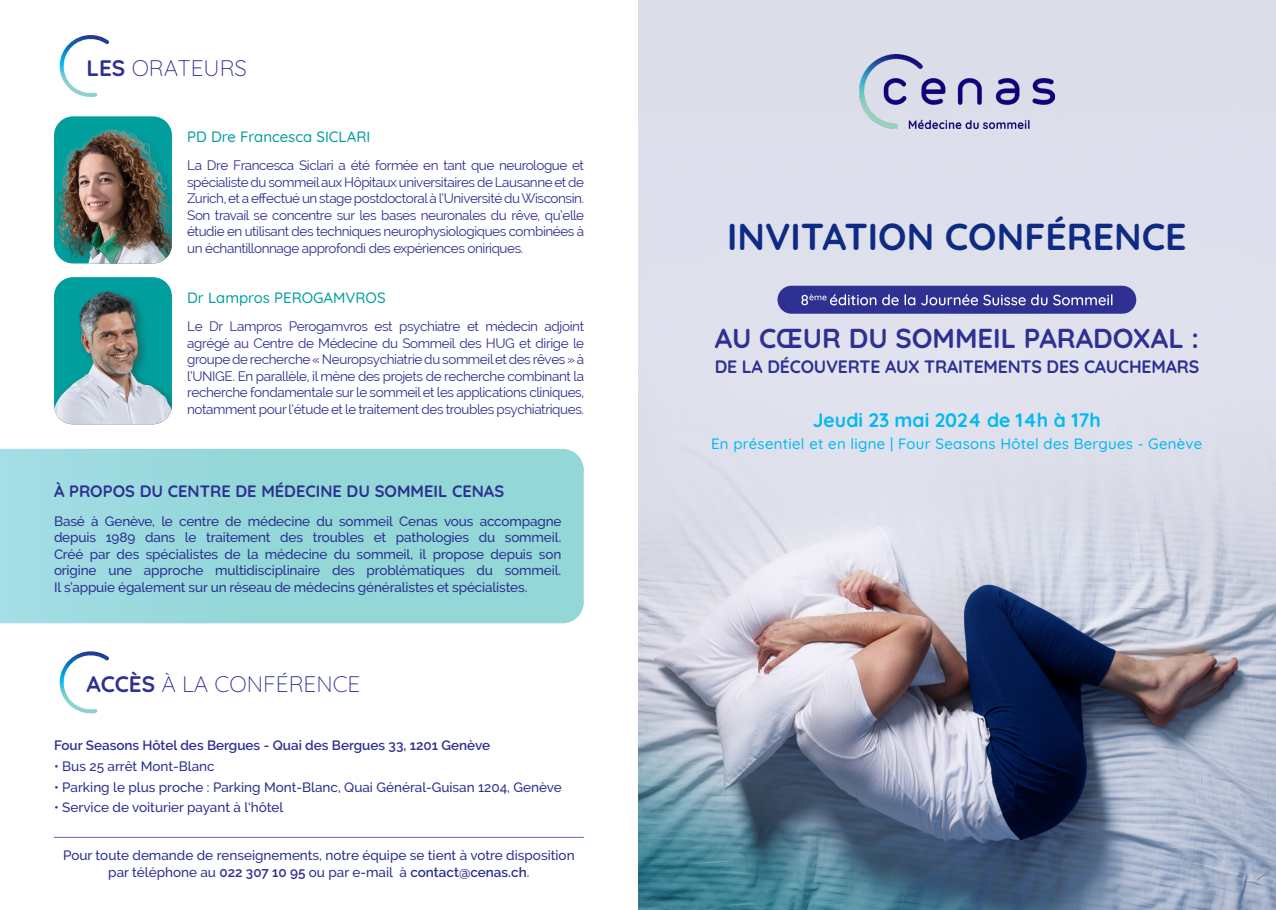
<style>
.page{position:relative;width:1276px;height:910px;background:#fff}
.page>*{position:absolute;margin:0;border:0;box-sizing:border-box;transform-origin:0 0}
.t1{font:300 37.5px "Quicksand";color:#0f2a83}
.t2{font:300 27.45px "Quicksand";color:#2e3092}
.t3{font:300 22.5px "Quicksand";color:#2e3092}
.t4{font:300 19.5px "Quicksand";color:#00baf1}
.t5{font:300 18px "Quicksand";letter-spacing:-.01em;color:#2e3092}
.t6{font:300 16.5px "Quicksand";color:#2e3092}
.t7{font:300 15px "Quicksand";letter-spacing:.02em;color:#00baf1}
.t8{font:300 15px "Quicksand";color:#009e9d}
.t9{font:13.5px/16.5px "Raleway";letter-spacing:-.03em;color:#2e3092;text-align:justify}
.t10{font:500 13.5px/16.5px "Raleway";color:#2e3092;text-align:justify}
.t11{font:600 13.5px "Raleway";color:#2e3092}
.s1{font-weight:600}
</style>
<div class="page">
<div style="left:638px;top:0;width:638px;height:910px;background:#dbdde9"></div>
<img style="left:638px;top:128px;width:638px;height:782px">
<img style="left:54px;top:277px;width:118px;height:147px">
<div style="left:54px;top:116px;width:118px;height:147px;background:#009e9d;border-radius:19px"></div>
<div style="left:54px;top:126px;width:118px;height:137px;background:#009e9d"></div>
<img style="left:54px;top:129px;width:118px;height:134px">
<svg style="left:59px;top:35px;width:50px;height:62px"></svg>
<svg style="left:0;top:449px;width:584px;height:174px;background:#96d8da"></svg>
<hr style="left:54px;top:837px;width:530px;height:1px;background:#2e3092">
<svg style="left:59px;top:651px;width:50px;height:63px"></svg>
<img style="left:859px;top:54px;width:195px;height:74px">
<div style="left:777px;top:286px;width:359px;height:28px;background:#2e3092;border-radius:14px"></div>
<svg style="left:801px;top:294px;width:311px;height:11px"></svg>
<p class="t3" style="left:86px;top:51px;width:162px">LES ORATEURS</p>
<p class="t8" style="left:187px;top:125px;width:185px">PD Dre Francesca SICLARI</p>
<p class="t9" style="left:187px;top:157px;width:398px">La Dre Francesca Siclari a été formée en tant que neurologue et spécialiste du sommeil aux Hôpitaux universitaires de Lausanne et de Zurich, et a effectué un stage postdoctoral à l’Université du Wisconsin.<br>Son travail se concentre sur les bases neuronales du rêve, qu’elle étudie en utilisant des techniques neurophysiologiques combinées à un échantillonnage approfondi des expériences oniriques.</p>
<p class="t8" style="left:187px;top:286px;width:200px">Dr Lampros PEROGAMVROS</p>
<p class="t9" style="left:187px;top:318px;width:398px">Le Dr Lampros Perogamvros est psychiatre et médecin adjoint agrégé au Centre de Médecine du Sommeil des HUG et dirige le groupe de recherche « Neuropsychiatrie du sommeil et des rêves » à l’UNIGE. En parallèle, il mène des projets de recherche combinant la recherche fondamentale sur le sommeil et les applications cliniques, notamment pour l’étude et le traitement des troubles psychiatriques.</p>
<p class="t6" style="left:54px;top:478px;width:452px">À PROPOS DU CENTRE DE MÉDECINE DU SOMMEIL CENAS</p>
<p class="t10" style="left:54px;top:513px;width:509px">Basé à Genève, le centre de médecine du sommeil Cenas vous accompagne depuis 1989 dans le traitement des troubles et pathologies du sommeil.<br>Créé par des spécialistes de la médecine du sommeil, il propose depuis son origine une approche multidisciplinaire des problématiques du sommeil.<br>Il s’appuie également sur un réseau de médecins généralistes et spécialistes.</p>
<p class="t3" style="left:86px;top:667px;width:275px">ACCÈS À LA CONFÉRENCE</p>
<p class="t11" style="left:54px;top:738px;width:438px">Four Seasons Hôtel des Bergues - Quai des Bergues 33, 1201 Genève</p>
<p class="t10" style="left:54px;top:758px;width:162px">• Bus 25 arrêt Mont-Blanc</p>
<p class="t10" style="left:54px;top:779px;width:509px">• Parking le plus proche : Parking Mont-Blanc, Quai Général-Guisan 1204, Genève</p>
<p class="t10" style="left:54px;top:799px;width:231px">• Service de voiturier payant à l‘hôtel</p>
<p class="t10" style="left:63px;top:847px;width:513px;text-align:center">Pour toute demande de renseignements, notre équipe se tient à votre disposition par téléphone au <span class="s1">022 307 10 95</span> ou par e-mail à <span class="s1">contact@cenas.ch</span>.</p>
<p class="t1" style="left:727px;top:208px;width:461px">INVITATION CONFÉRENCE</p>
<p class="t2" style="left:715px;top:317px;width:486px">AU CŒUR DU SOMMEIL PARADOXAL :</p>
<p class="t5" style="left:715px;top:353px;width:486px">DE LA DÉCOUVERTE AUX TRAITEMENTS DES CAUCHEMARS</p>
<p class="t4" style="left:813px;top:404px;width:290px">Jeudi 23 mai 2024 de 14h à 17h</p>
<p class="t7" style="left:711px;top:432px;width:493px">En présentiel et en ligne | Four Seasons Hôtel des Bergues - Genève</p>
</div>
